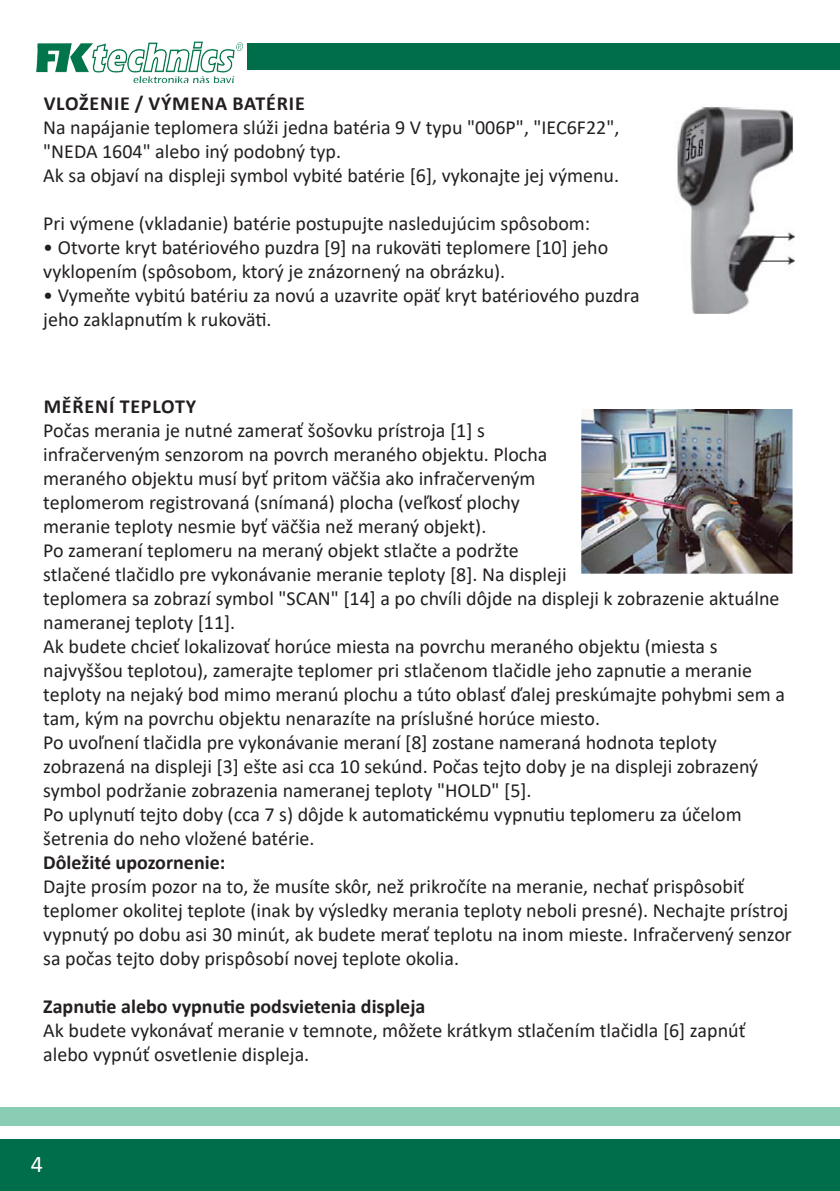
<style>
.page{position:relative;width:840px;height:1191px;background:#fff}
.page>*{position:absolute;margin:0;border:0;box-sizing:border-box;transform-origin:0 0}
.t1{font:24px "Calibri";color:#fff}
.t2{font:20px/24px "Calibri";color:#231f20}
.t3{font:700 20px "Calibri";color:#231f20}
.t4{font:700 20px "Calibri";letter-spacing:.04em;color:#231f20}
</style>
<div class="page">
<img style="left:36px;top:41px;width:207px;height:42px">
<div style="left:0;top:1140px;width:839px;height:51px;background:#006e4a"></div>
<div style="left:0;top:1107px;width:839px;height:18px;background:#89ceb4"></div>
<div style="left:247px;top:44px;width:592px;height:26px;background:#006e4a"></div>
<img style="left:677px;top:107px;width:117px;height:206px">
<img style="left:581px;top:410px;width:211px;height:163px">
<p class="t4" style="left:44px;top:90px;width:262px">VLOŽENIE / VÝMENA BATÉRIE</p>
<p class="t2" style="left:43px;top:115px;width:577px">Na napájanie teplomera slúži jedna batéria 9 V typu "006P", "IEC6F22", "NEDA 1604" alebo iný podobný typ.</p>
<p class="t2" style="left:43px;top:163px;width:577px">Ak sa objaví na displeji symbol vybité batérie [6], vykonajte jej výmenu.</p>
<p class="t2" style="left:43px;top:211px;width:548px">Pri výmene (vkladanie) batérie postupujte nasledujúcim spôsobom:</p>
<p class="t2" style="left:43px;top:235px;width:566px">• Otvorte kryt batériového puzdra [9] na rukoväti teplomere [10] jeho vyklopením (spôsobom, ktorý je znázornený na obrázku).</p>
<p class="t2" style="left:43px;top:283px;width:597px">• Vymeňte vybitú batériu za novú a uzavrite opäť kryt batériového puzdra jeho zaklapnutím k rukoväti.</p>
<p class="t4" style="left:44px;top:392px;width:154px">MĚŘENÍ TEPLOTY</p>
<p class="t2" style="left:43px;top:418px;width:505px">Počas merania je nutné zamerať šošovku prístroja [1] s infračerveným senzorom na povrch meraného objektu. Plocha meraného objektu musí byť pritom väčšia ako infračerveným teplomerom registrovaná (snímaná) plocha (veľkosť plochy meranie teploty nesmie byť väčšia než meraný objekt).</p>
<p class="t2" style="left:43px;top:538px;width:737px">Po zameraní teplomeru na meraný objekt stlačte a podržte<br>stlačené tlačidlo pre vykonávanie meranie teploty [8]. Na displeji<br>teplomera sa zobrazí symbol "SCAN" [14] a po chvíli dôjde na displeji k zobrazenie aktuálne nameranej teploty [11].</p>
<p class="t2" style="left:43px;top:634px;width:742px">Ak budete chcieť lokalizovať horúce miesta na povrchu meraného objektu (miesta s najvyššou teplotou), zamerajte teplomer pri stlačenom tlačidle jeho zapnutie a meranie teploty na nejaký bod mimo meranú plochu a túto oblasť ďalej preskúmajte pohybmi sem a tam, kým na povrchu objektu nenarazíte na príslušné horúce miesto.</p>
<p class="t2" style="left:43px;top:730px;width:716px">Po uvoľnení tlačidla pre vykonávanie meraní [8] zostane nameraná hodnota teploty zobrazená na displeji [3] ešte asi cca 10 sekúnd. Počas tejto doby je na displeji zobrazený symbol podržanie zobrazenia nameranej teploty "HOLD" [5].</p>
<p class="t2" style="left:43px;top:802px;width:699px">Po uplynutí tejto doby (cca 7 s) dôjde k automatickému vypnutiu teplomeru za účelom šetrenia do neho vložené batérie.</p>
<p class="t3" style="left:43px;top:848px;width:183px">Dôležité upozornenie:</p>
<p class="t2" style="left:43px;top:874px;width:749px">Dajte prosím pozor na to, že musíte skôr, než prikročíte na meranie, nechať prispôsobiť teplomer okolitej teplote (inak by výsledky merania teploty neboli presné). Nechajte prístroj vypnutý po dobu asi 30 minút, ak budete merať teplotu na inom mieste. Infračervený senzor sa počas tejto doby prispôsobí novej teplote okolia.</p>
<p class="t3" style="left:43px;top:992px;width:383px">Zapnutie alebo vypnutie podsvietenia displeja</p>
<p class="t2" style="left:43px;top:1018px;width:703px">Ak budete vykonávať meranie v temnote, môžete krátkym stlačením tlačidla [6] zapnúť alebo vypnúť osvetlenie displeja.</p>
<p class="t1" style="left:31px;top:1147px;width:14px">4</p>
</div>
